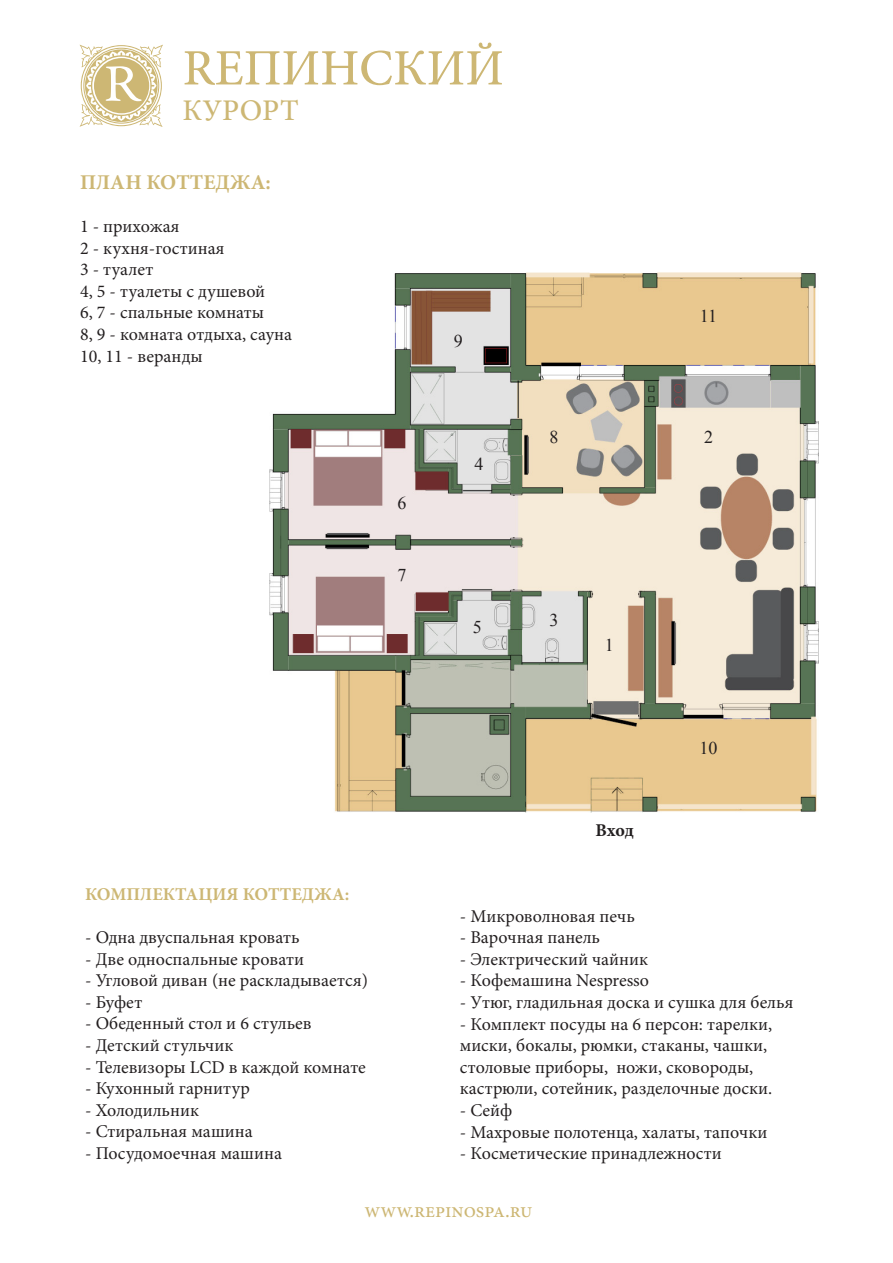
<style>
.page{position:relative;width:893px;height:1263px;background:#fff}
.page>*{position:absolute;margin:0;border:0;box-sizing:border-box;transform-origin:0 0}
.t1{font:500 51px "Minion Pro";color:#cdb774}
.t2{font:500 30px "Minion Pro";color:#cdb774}
.t3{font:21px "Minion Pro";color:#cdb774}
.t4{font:700 21px "Minion Pro";color:#cdb774}
.t5{font:18px/21.6px "Minion Pro";color:#231f20}
.t6{font:700 18px "Minion Pro";color:#cdb774}
.t7{font:18px "Times New Roman";color:#231f20}
.t8{font:700 18px "Minion Pro";color:#231f20}
</style>
<div class="page">
<img style="left:270px;top:273px;width:548px;height:540px">
<svg style="left:80px;top:45px;width:83px;height:82px"></svg>
<h1 class="t1" style="left:183px;top:34px;width:323px">RЕПИНСКИЙ</h1>
<h2 class="t2" style="left:183px;top:91px;width:118px">КУРОРТ</h2>
<p class="t4" style="left:80px;top:167px;width:192px">ПЛАН КОТТЕДЖА:</p>
<p class="t5" style="left:80px;top:216px;width:213px">1 - прихожая<br>2 - кухня-гостиная<br>3 - туалет<br>4, 5 - туалеты с душевой<br>6, 7 - спальные комнаты<br>8, 9 - комната отдыха, сауна<br>10, 11 - веранды</p>
<p class="t7" style="left:398px;top:491px;width:10px">6</p>
<p class="t7" style="left:398px;top:562px;width:10px">7</p>
<p class="t7" style="left:454px;top:329px;width:10px">9</p>
<p class="t7" style="left:475px;top:452px;width:10px">4</p>
<p class="t7" style="left:473px;top:615px;width:10px">5</p>
<p class="t7" style="left:549px;top:425px;width:10px">8</p>
<p class="t7" style="left:549px;top:608px;width:10px">3</p>
<p class="t7" style="left:605px;top:633px;width:10px">1</p>
<p class="t8" style="left:596px;top:818px;width:40px">Вход</p>
<p class="t7" style="left:700px;top:304px;width:19px">11</p>
<p class="t7" style="left:704px;top:425px;width:10px">2</p>
<p class="t7" style="left:700px;top:735px;width:19px">10</p>
<p class="t6" style="left:85px;top:881px;width:266px">КОМПЛЕКТАЦИЯ КОТТЕДЖА:</p>
<p class="t5" style="left:85px;top:926px;width:216px">- Одна двуспальная кровать</p>
<p class="t5" style="left:85px;top:948px;width:220px">- Две односпальные кровати</p>
<p class="t5" style="left:85px;top:970px;width:284px">- Угловой диван (не раскладывается)</p>
<p class="t5" style="left:85px;top:991px;width:59px">- Буфет</p>
<p class="t5" style="left:85px;top:1013px;width:228px">- Обеденный стол и 6 стульев</p>
<p class="t5" style="left:85px;top:1034px;width:150px">- Детский стульчик</p>
<p class="t5" style="left:85px;top:1056px;width:282px">- Телевизоры LCD в каждой комнате</p>
<p class="t5" style="left:85px;top:1078px;width:166px">- Кухонный гарнитур</p>
<p class="t5" style="left:85px;top:1099px;width:115px">- Холодильник</p>
<p class="t5" style="left:85px;top:1121px;width:169px">- Стиральная машина</p>
<p class="t5" style="left:85px;top:1142px;width:198px">- Посудомоечная машина</p>
<p class="t5" style="left:460px;top:905px;width:176px">- Микроволновая печь</p>
<p class="t5" style="left:460px;top:927px;width:142px">- Варочная панель</p>
<p class="t5" style="left:460px;top:948px;width:190px">- Электрический чайник</p>
<p class="t5" style="left:460px;top:970px;width:191px">- Кофемашина Nespresso</p>
<p class="t5" style="left:460px;top:991px;width:335px">- Утюг, гладильная доска и сушка для белья</p>
<p class="t5" style="left:460px;top:1013px;width:314px">- Комплект посуды на 6 персон: тарелки, миски, бокалы, рюмки, стаканы, чашки, столовые приборы, ножи, сковороды, кастрюли, сотейник, разделочные доски.</p>
<p class="t5" style="left:460px;top:1099px;width:54px">- Сейф</p>
<p class="t5" style="left:460px;top:1121px;width:309px">- Махровые полотенца, халаты, тапочки</p>
<p class="t5" style="left:460px;top:1143px;width:263px">- Косметические принадлежности</p>
<p class="t3" style="left:364px;top:1196px;width:169px">www.repinospa.ru</p>
</div>
